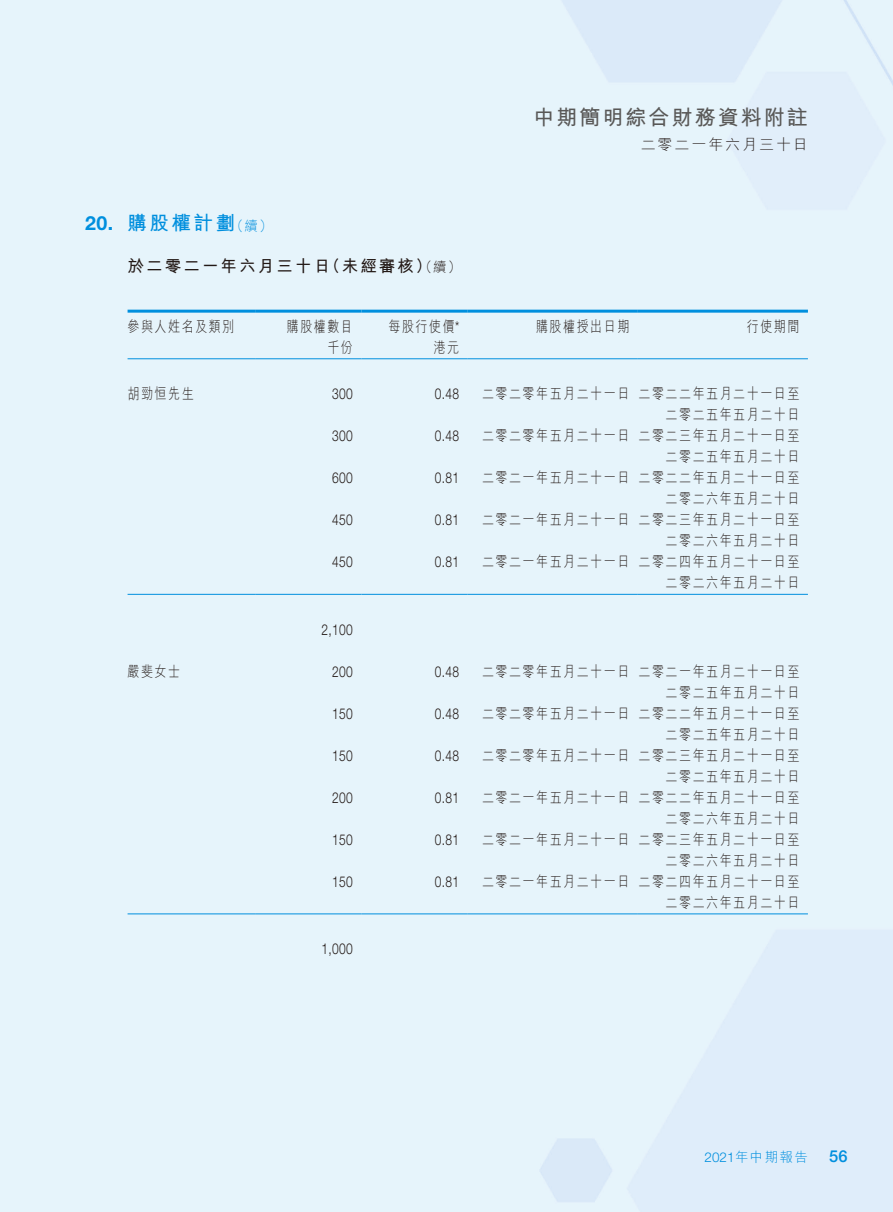
<style>
.page{position:relative;width:893px;height:1212px;background:#e6f4fb}
.page>*{position:absolute;margin:0;border:0;box-sizing:border-box;transform-origin:0 0}
.t1{font:700 21px "M Hei HK";letter-spacing:.1em;color:#595857}
.t2{font:700 19.5px "M Hei HK";letter-spacing:.13em;color:#008fde}
.t3{font:700 19.5px "Helvetica Neue LT Std";color:#008fde}
.t4{font:700 16.5px "M Hei HK";letter-spacing:.13em;color:#231916}
.t5{font:500 16.5px "Helvetica Neue LT Std";color:#008fde}
.t6{font:300 15px/21px "M Hei HK";letter-spacing:.13em;color:#231916;text-align:right;scale:.8 1}
.t7{font:300 15px "Helvetica Neue LT Std";letter-spacing:.03em;color:#231916;scale:.8 1}
.t8{font:300 15px "M Hei HK";letter-spacing:.13em;color:#231916}
.t9{font:300 13.5px "M Hei HK";letter-spacing:.1em;color:#008fde}
.t10{font:300 13.5px "M Hei HK";color:#231916}
.s1{font-weight:300;font-size:13.5px}
.s2{font-family:"Helvetica Neue LT Std"}
</style>
<div class="page">
<hr style="left:128px;top:310px;width:127px;height:3px;background:#008fde">
<hr style="left:255px;top:310px;width:106px;height:3px;background:#008fde">
<hr style="left:361px;top:310px;width:107px;height:3px;background:#008fde">
<hr style="left:468px;top:310px;width:170px;height:3px;background:#008fde">
<hr style="left:638px;top:310px;width:170px;height:3px;background:#008fde">
<hr style="left:128px;top:358px;width:127px;height:1px;background:#008fde">
<hr style="left:255px;top:358px;width:106px;height:1px;background:#008fde">
<hr style="left:361px;top:358px;width:107px;height:1px;background:#008fde">
<hr style="left:468px;top:358px;width:170px;height:1px;background:#008fde">
<hr style="left:638px;top:358px;width:170px;height:1px;background:#008fde">
<hr style="left:128px;top:594px;width:127px;height:1px;background:#008fde">
<hr style="left:255px;top:594px;width:106px;height:1px;background:#008fde">
<hr style="left:361px;top:594px;width:107px;height:1px;background:#008fde">
<hr style="left:468px;top:594px;width:170px;height:1px;background:#008fde">
<hr style="left:638px;top:594px;width:170px;height:1px;background:#008fde">
<hr style="left:128px;top:913px;width:127px;height:1px;background:#008fde">
<hr style="left:255px;top:913px;width:106px;height:1px;background:#008fde">
<hr style="left:361px;top:913px;width:107px;height:1px;background:#008fde">
<hr style="left:468px;top:913px;width:170px;height:1px;background:#008fde">
<hr style="left:638px;top:913px;width:170px;height:1px;background:#008fde">
<h1 class="t1" style="left:533px;top:102px;width:276px">中期簡明綜合財務資料附註</h1>
<p class="t8" style="left:641px;top:137px;width:169px">二零二一年六月三十日</p>
<h2 class="t3" style="left:85px;top:211px;width:30px">20.</h2>
<h2 class="t2" style="left:128px;top:209px;width:109px">購股權計劃</h2>
<p class="t9" style="left:230px;top:219px;width:44px">（續(</p>
<p class="t4" style="left:324px;top:254px;width:110px">（未經審核）<span class="s1">（</span></p>
<p class="t4" style="left:128px;top:254px;width:204px">於二零二一年六月三十日</p>
<p class="t10" style="left:433px;top:261px;width:30px">續(</p>
<p class="t6" style="left:128px;top:315px;width:135px">參與人姓名及類別</p>
<p class="t6" style="left:128px;top:383px;width:84px">胡勁恒先生</p>
<p class="t6" style="left:287px;top:315px;width:84px">購股權數目</p>
<p class="t6" style="left:389px;top:315px;width:90px">每股行使價<span class="s2">*</span></p>
<p class="t6" style="left:327px;top:336px;width:33px">千份</p>
<p class="t6" style="left:434px;top:336px;width:33px">港元</p>
<p class="t7" style="left:332px;top:385px;width:27px">300</p>
<p class="t7" style="left:435px;top:385px;width:32px">0.48</p>
<p class="t7" style="left:332px;top:427px;width:27px">300</p>
<p class="t7" style="left:435px;top:427px;width:32px">0.48</p>
<p class="t7" style="left:332px;top:469px;width:27px">600</p>
<p class="t7" style="left:435px;top:469px;width:32px">0.81</p>
<p class="t7" style="left:332px;top:511px;width:27px">450</p>
<p class="t7" style="left:435px;top:511px;width:32px">0.81</p>
<p class="t7" style="left:332px;top:553px;width:27px">450</p>
<p class="t7" style="left:435px;top:553px;width:32px">0.81</p>
<p class="t6" style="left:128px;top:660px;width:67px">嚴斐女士</p>
<p class="t7" style="left:322px;top:620px;width:41px">2,100</p>
<p class="t7" style="left:332px;top:662px;width:27px">200</p>
<p class="t7" style="left:435px;top:662px;width:32px">0.48</p>
<p class="t7" style="left:332px;top:704px;width:27px">150</p>
<p class="t7" style="left:435px;top:704px;width:32px">0.48</p>
<p class="t7" style="left:332px;top:746px;width:27px">150</p>
<p class="t7" style="left:435px;top:746px;width:32px">0.48</p>
<p class="t7" style="left:332px;top:788px;width:27px">200</p>
<p class="t7" style="left:435px;top:788px;width:32px">0.81</p>
<p class="t7" style="left:332px;top:830px;width:27px">150</p>
<p class="t7" style="left:435px;top:830px;width:32px">0.81</p>
<p class="t7" style="left:332px;top:872px;width:27px">150</p>
<p class="t7" style="left:435px;top:872px;width:32px">0.81</p>
<p class="t7" style="left:322px;top:940px;width:41px">1,000</p>
<p class="t6" style="left:536px;top:315px;width:118px">購股權授出日期</p>
<p class="t6" style="left:747px;top:315px;width:67px">行使期間</p>
<p class="t6" style="left:482px;top:383px;width:186px">二零二零年五月二十一日</p>
<p class="t6" style="left:482px;top:425px;width:186px">二零二零年五月二十一日</p>
<p class="t6" style="left:482px;top:467px;width:186px">二零二一年五月二十一日</p>
<p class="t6" style="left:482px;top:509px;width:186px">二零二一年五月二十一日</p>
<p class="t6" style="left:482px;top:551px;width:186px">二零二一年五月二十一日</p>
<p class="t6" style="left:638px;top:383px;width:203px">二零二二年五月二十一日至</p>
<p class="t6" style="left:638px;top:404px;width:203px">二零二五年五月二十日<br>二零二三年五月二十一日至</p>
<p class="t6" style="left:638px;top:446px;width:203px">二零二五年五月二十日<br>二零二二年五月二十一日至</p>
<p class="t6" style="left:638px;top:488px;width:203px">二零二六年五月二十日<br>二零二三年五月二十一日至</p>
<p class="t6" style="left:638px;top:530px;width:203px">二零二六年五月二十日<br>二零二四年五月二十一日至</p>
<p class="t6" style="left:666px;top:572px;width:169px">二零二六年五月二十日</p>
<p class="t6" style="left:482px;top:660px;width:186px">二零二零年五月二十一日</p>
<p class="t6" style="left:482px;top:702px;width:186px">二零二零年五月二十一日</p>
<p class="t6" style="left:482px;top:744px;width:186px">二零二零年五月二十一日</p>
<p class="t6" style="left:482px;top:786px;width:186px">二零二一年五月二十一日</p>
<p class="t6" style="left:482px;top:828px;width:186px">二零二一年五月二十一日</p>
<p class="t6" style="left:482px;top:870px;width:186px">二零二一年五月二十一日</p>
<p class="t6" style="left:638px;top:660px;width:203px">二零二一年五月二十一日至</p>
<p class="t6" style="left:638px;top:681px;width:203px">二零二五年五月二十日<br>二零二二年五月二十一日至</p>
<p class="t6" style="left:638px;top:723px;width:203px">二零二五年五月二十日<br>二零二三年五月二十一日至</p>
<p class="t6" style="left:638px;top:765px;width:203px">二零二五年五月二十日<br>二零二二年五月二十一日至</p>
<p class="t6" style="left:638px;top:807px;width:203px">二零二六年五月二十日<br>二零二三年五月二十一日至</p>
<p class="t6" style="left:638px;top:849px;width:203px">二零二六年五月二十日<br>二零二四年五月二十一日至</p>
<p class="t6" style="left:666px;top:891px;width:169px">二零二六年五月二十日</p>
<p class="t9" style="left:705px;top:1150px;width:105px"><span class="s2">2021</span>年中期報告</p>
<p class="t5" style="left:829px;top:1146px;width:20px">56</p>
</div>
